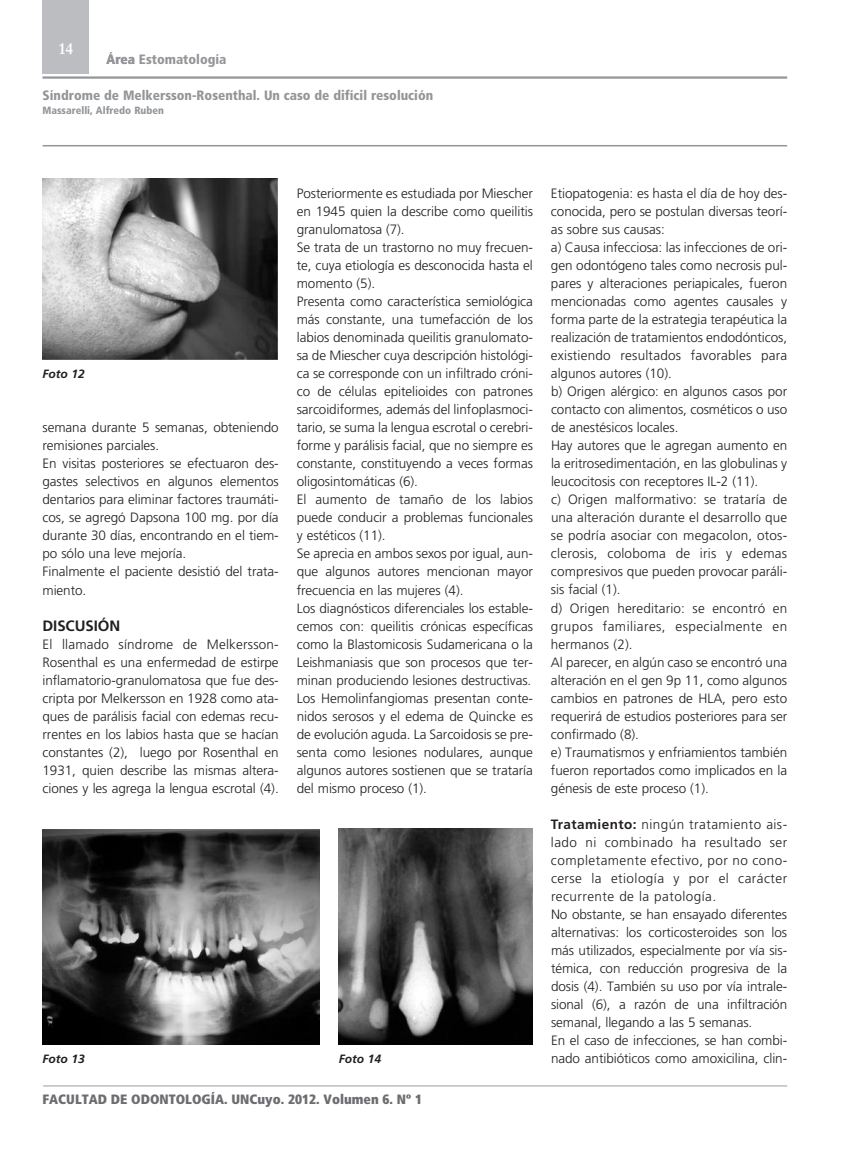
<style>
.page{position:relative;width:851px;height:1149px;background:#fff}
.page>*{position:absolute;margin:0;border:0;box-sizing:border-box;transform-origin:0 0}
.t1{font:700 16.5px "Garamond";color:#fff}
.t2{font:700 15px "Frutiger";letter-spacing:-.005em;color:#231f20}
.t3{font:300 13.5px/18px "Frutiger";letter-spacing:-.005em;color:#231f20}
.t4{font:900 condensed 13.5px "Frutiger 77";color:#939598}
.t5{font:13.5px "Frutiger 87 Cond Extra Blk";color:#6c6d70}
.t6{font:italic 700 12px "Frutiger";color:#231f20}
.t7{font:900 condensed 10.5px "Frutiger 77";color:#939598}
.s1{font-weight:700}
</style>
<div class="page">
<div style="left:43px;top:0;width:46px;height:73px;background:#bcbdc0"></div>
<hr style="left:43px;top:1084px;width:744px;height:2px;background:#bcbdc0">
<hr style="left:43px;top:76px;width:744px;height:3px;background:#939598">
<hr style="left:43px;top:145px;width:744px;height:1px;background:#939598">
<img style="left:339px;top:828px;width:194px;height:216px">
<img style="left:43px;top:178px;width:234px;height:182px">
<img style="left:43px;top:829px;width:276px;height:215px">
<p class="t1" style="left:59px;top:39px;width:16px">14</p>
<p class="t4" style="left:43px;top:87px;width:392px">Síndrome de Melkersson-Rosenthal. Un caso de difícil resolución</p>
<p class="t7" style="left:43px;top:104px;width:123px">Massarelli, Alfredo Ruben</p>
<p class="t4" style="left:107px;top:51px;width:121px">AÁrea Estomatología</p>
<p class="t3" style="left:297px;top:184px;width:238px">Posteriormente es estudiada por Miescher en 1945 quien la describe como queilitis granulomatosa (7).<br>Se trata de un trastorno no muy frecuen&shy;te, cuya etiología es desconocida hasta el momento (5).<br>Presenta como característica semiológica más constante, una tumefacción de los labios denominada queilitis granulomato&shy;sa de Miescher cuya descripción histológi&shy;ca se corresponde con un infiltrado cróni&shy;co de células epitelioides con patrones sarcoidiformes, además del linfoplasmoci&shy;tario, se suma la lengua escrotal o cerebri&shy;forme y parálisis facial, que no siempre es constante, constituyendo a veces formas oligosintomáticas (6).<br>El aumento de tamaño de los labios puede conducir a problemas funcionales y estéticos (11).<br>Se aprecia en ambos sexos por igual, aun&shy;que algunos autores mencionan mayor frecuencia en las mujeres (4).<br>Los diagnósticos diferenciales los estable&shy;cemos con: queilitis crónicas específicas como la Blastomicosis Sudamericana o la Leishmaniasis que son procesos que ter&shy;minan produciendo lesiones destructivas.<br>Los Hemolinfangiomas presentan conte&shy;nidos serosos y el edema de Quincke es de evolución aguda. La Sarcoidosis se pre&shy;senta como lesiones nodulares, aunque algunos autores sostienen que se trataría del mismo proceso (1).</p>
<p class="t3" style="left:551px;top:184px;width:238px">Etiopatogenia: es hasta el día de hoy des&shy;conocida, pero se postulan diversas teorí&shy;as sobre sus causas:<br>a) Causa infecciosa: las infecciones de ori&shy;gen odontógeno tales como necrosis pul&shy;pares y alteraciones periapicales, fueron mencionadas como agentes causales y forma parte de la estrategia terapéutica la realización de tratamientos endodónticos, existiendo resultados favorables para algunos autores (10).<br>b) Origen alérgico: en algunos casos por contacto con alimentos, cosméticos o uso de anestésicos locales.<br>Hay autores que le agregan aumento en la eritrosedimentación, en las globulinas y leucocitosis con receptores IL-2 (11).<br>c) Origen malformativo: se trataría de una alteración durante el desarrollo que se podría asociar con megacolon, otos&shy;clerosis, coloboma de iris y edemas compresivos que pueden provocar paráli&shy;sis facial (1).<br>d) Origen hereditario: se encontró en grupos familiares, especialmente en hermanos (2).<br>Al parecer, en algún caso se encontró una alteración en el gen 9p 11, como algunos cambios en patrones de HLA, pero esto requerirá de estudios posteriores para ser confirmado (8).<br>e) Traumatismos y enfriamientos también fueron reportados como implicados en la génesis de este proceso (1).</p>
<p class="t3" style="left:551px;top:814px;width:238px"><span class="s1">Tratamiento:</span> ningún tratamiento ais&shy;lado ni combinado ha resultado ser completamente efectivo, por no cono&shy;cerse la etiología y por el carácter recurrente de la patología.<br>No obstante, se han ensayado diferentes alternativas: los corticosteroides son los más utilizados, especialmente por vía sis&shy;témica, con reducción progresiva de la dosis (4). También su uso por vía intrale&shy;sional (6), a razón de una infiltración semanal, llegando a las 5 semanas.<br>En el caso de infecciones, se han combi&shy;nado antibióticos como amoxicilina, clin-</p>
<p class="t6" style="left:43px;top:367px;width:44px">Foto 12</p>
<p class="t3" style="left:43px;top:418px;width:238px">semana durante 5 semanas, obteniendo remisiones parciales.<br>En visitas posteriores se efectuaron des&shy;gastes selectivos en algunos elementos dentarios para eliminar factores traumáti&shy;cos, se agregó Dapsona 100 mg. por día durante 30 días, encontrando en el tiem&shy;po sólo una leve mejoría.<br>Finalmente el paciente desistió del trata&shy;miento.</p>
<p class="t2" style="left:43px;top:619px;width:79px">DISCUSIÓN</p>
<p class="t3" style="left:43px;top:634px;width:238px;text-align:justify">El llamado síndrome de Melkersson-Rosenthal es una enfermedad de estirpe inflamatorio-granulomatosa que fue des&shy;cripta por Melkersson en 1928 como ata&shy;ques de parálisis facial con edemas recu&shy;rrentes en los labios hasta que se hacían constantes (2), luego por Rosenthal en 1931, quien describe las mismas altera&shy;ciones y les agrega la lengua escrotal (4).</p>
<p class="t6" style="left:43px;top:1051px;width:44px">Foto 13</p>
<p class="t6" style="left:339px;top:1051px;width:44px">Foto 14</p>
<p class="t5" style="left:43px;top:1090px;width:381px">FACULTAD DE ODONTOLOGÍA. UNCuyo. 2012. Volumen 6. Nº 1</p>
</div>
